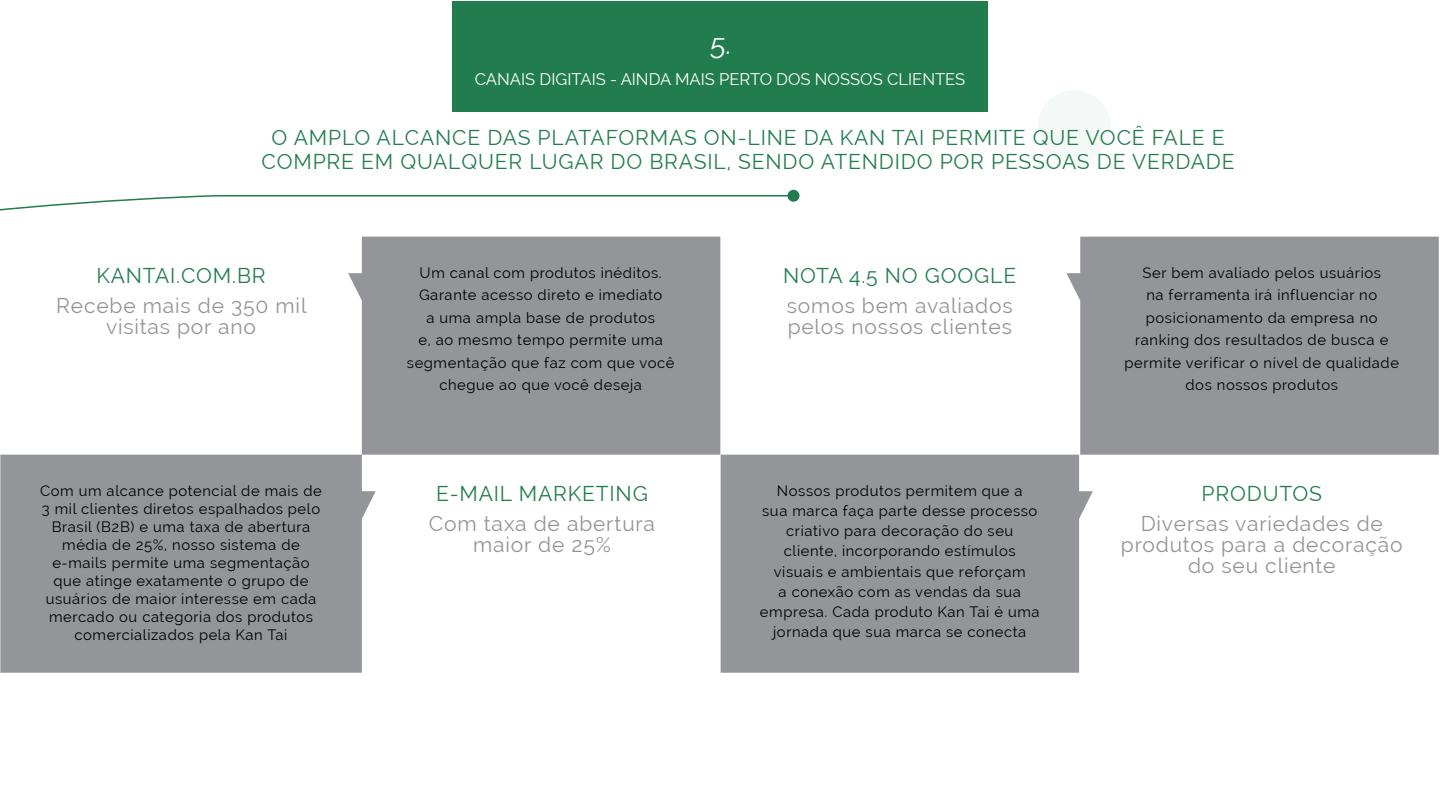
<style>
.page{position:relative;width:1440px;height:810px;background:#fff}
.page>*{position:absolute;margin:0;border:0;box-sizing:border-box;transform-origin:0 0}
.t1{font:28.5px "Raleway";color:#fff}
.t2{font:21px/24px "Raleway";letter-spacing:.04em;color:#227d4e;text-align:center}
.t3{font:21px/21px "Raleway";letter-spacing:.04em;color:#939598;text-align:center}
.t4{font:16.5px "Raleway";color:#fff}
.t5{font:14.77px/22.6px "Raleway";letter-spacing:.04em;color:#000;text-align:center}
</style>
<div class="page">
<svg style="left:1038px;top:91px;width:72px;height:72px"></svg>
<svg style="left:0;top:194px;width:792px;height:17px"></svg>
<div style="left:788px;top:190px;width:12px;height:12px;background:#227d4e;border-radius:50%"></div>
<div style="left:348px;top:237px;width:372px;height:218px;background:#939598"></div>
<div style="left:1066px;top:237px;width:373px;height:218px;background:#939598"></div>
<div style="left:0;top:455px;width:376px;height:218px;background:#939598"></div>
<div style="left:721px;top:455px;width:372px;height:218px;background:#939598"></div>
<div style="left:452px;top:1px;width:536px;height:110px;background:#227d4e"></div>
<h1 class="t1" style="left:709px;top:28px;width:25px">5.</h1>
<p class="t4" style="left:475px;top:69px;width:492px">CANAIS DIGITAIS - AINDA MAIS PERTO DOS NOSSOS CLIENTES</p>
<h2 class="t2" style="left:262px;top:126px;width:975px">O AMPLO ALCANCE DAS PLATAFORMAS ON-LINE DA KAN TAI PERMITE QUE VOCÊ FALE E<br>COMPRE EM QUALQUER LUGAR DO BRASIL, SENDO ATENDIDO POR PESSOAS DE VERDADE</h2>
<h2 class="t2" style="left:96px;top:264px;width:171px">KANTAI.COM.BR</h2>
<h2 class="t3" style="left:56px;top:295px;width:252px">Recebe mais de 350 mil visitas por ano</h2>
<p class="t5" style="left:40px;top:481px;width:283px;line-height:18px">Com um alcance potencial de mais de 3 mil clientes diretos espalhados pelo Brasil (B2B) e uma taxa de abertura média de 25%, nosso sistema de e-mails permite uma segmentação que atinge exatamente o grupo de usuários de maior interesse em cada mercado ou categoria dos produtos comercializados pela Kan Tai</p>
<p class="t5" style="left:407px;top:261px;width:269px">Um canal com produtos inéditos.<br>Garante acesso direto e imediato<br>a uma ampla base de produtos<br>e, ao mesmo tempo permite uma segmentação que faz com que você chegue ao que você deseja</p>
<h2 class="t2" style="left:436px;top:482px;width:213px">E-MAIL MARKETING</h2>
<h2 class="t3" style="left:429px;top:514px;width:228px">Com taxa de abertura maior de 25%</h2>
<h2 class="t2" style="left:783px;top:264px;width:235px">NOTA 4.5 NO GOOGLE</h2>
<h2 class="t3" style="left:787px;top:295px;width:227px;text-align:left">somos bem avaliados pelos nossos clientes</h2>
<p class="t5" style="left:760px;top:480px;width:281px;line-height:20.2px">Nossos produtos permitem que a<br>sua marca faça parte desse processo criativo para decoração do seu cliente, incorporando estímulos visuais e ambientais que reforçam<br>a conexão com as vendas da sua empresa. Cada produto Kan Tai é uma jornada que sua marca se conecta</p>
<p class="t5" style="left:1125px;top:261px;width:276px">Ser bem avaliado pelos usuários<br>na ferramenta irá influenciar no posicionamento da empresa no ranking dos resultados de busca e permite verificar o nível de qualidade dos nossos produtos</p>
<h2 class="t2" style="left:1202px;top:482px;width:122px">PRODUTOS</h2>
<h2 class="t3" style="left:1121px;top:514px;width:283px">Diversas variedades de produtos para a decoração do seu cliente</h2>
</div>
